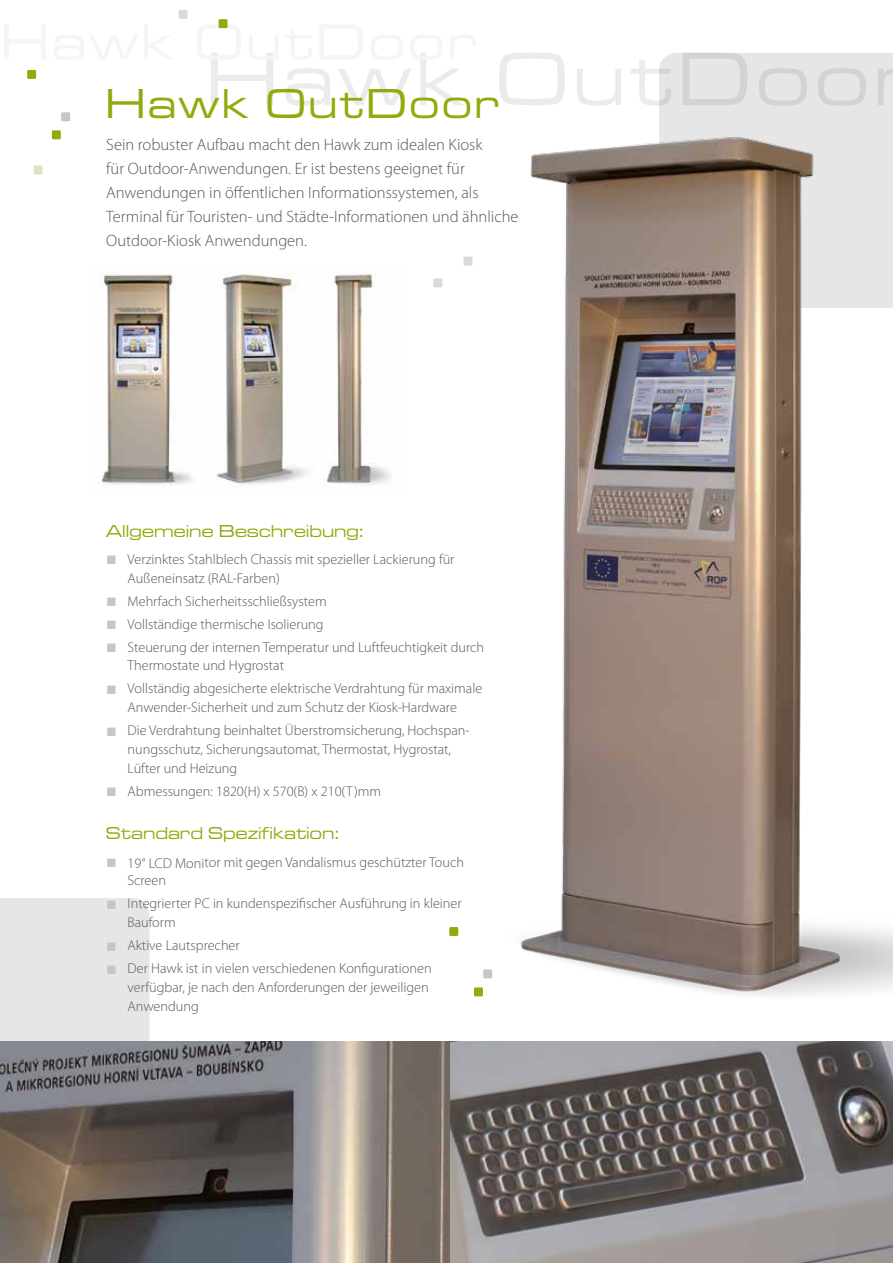
<style>
.page{position:relative;width:893px;height:1263px;background:#fff}
.page>*{position:absolute;margin:0;border:0;box-sizing:border-box;transform-origin:0 0}
.t1{font:43.5px "Microgramma DEE Medi Exte";letter-spacing:.08em;color:#93aa0d}
.t2{font:18px "Microgramma DEE Medi Exte";letter-spacing:.03em;color:#93aa0d}
.t3{font:300 16.5px/24px "Myriad Pro";color:#575756}
.t4{font:300 14.25px/18.8px "Myriad Pro";color:#575756}
</style>
<div class="page">
<img style="left:0;top:1042px;width:893px;height:221px">
<div style="left:61px;top:112px;width:9px;height:9px;background:#c6c6c6"></div>
<div style="left:659px;top:53px;width:234px;height:68px;background:#e6e6e6"></div>
<div style="left:34px;top:165px;width:9px;height:9px;background:#dee4bd"></div>
<div style="left:52px;top:130px;width:9px;height:9px;background:#93aa0d"></div>
<div style="left:219px;top:19px;width:9px;height:9px;background:#93aa0d"></div>
<div style="left:179px;top:10px;width:9px;height:9px;background:#dadada"></div>
<div style="left:433px;top:278px;width:9px;height:9px;background:#dadada"></div>
<div style="left:463px;top:257px;width:9px;height:9px;background:#dadada"></div>
<div style="left:27px;top:70px;width:9px;height:9px;background:#93aa0d"></div>
<img style="left:488px;top:121px;width:405px;height:874px">
<img style="left:99px;top:273px;width:292px;height:214px">
<div style="left:483px;top:969px;width:9px;height:9px;background:#c6c6c6"></div>
<div style="left:474px;top:987px;width:9px;height:9px;background:#93aa0d"></div>
<div style="left:449px;top:927px;width:9px;height:9px;background:#93aa0d"></div>
<svg style="left:0;top:898px;width:150px;height:288px;background:#aaa6a4"></svg>
<h1 class="t1" style="left:106px;top:76px;width:394px">Hawk OutDoor</h1>
<p class="t3" style="left:106px;top:133px;width:414px">Sein robuster Aufbau macht den Hawk zum idealen Kiosk<br>für Outdoor-Anwendungen. Er ist bestens geeignet für Anwendungen in öffentlichen Informationssystemen, als Terminal für Touristen- und Städte-Informationen und ähnliche Outdoor-Kiosk Anwendungen.</p>
<p class="t2" style="left:106px;top:519px;width:259px">Allgemeine Beschreibung:</p>
<p class="t4" style="left:128px;top:550px;width:328px">Verzinktes Stahlblech Chassis mit spezieller Lackierung für<br>Außeneinsatz (RAL-Farben)</p>
<p class="t4" style="left:128px;top:590px;width:358px;line-height:23px">Mehrfach Sicherheitsschließsystem<br>Vollständige thermische Isolierung<br>Steuerung der internen Temperatur und Luftfeuchtigkeit durch</p>
<p class="t4" style="left:128px;top:654px;width:356px;line-height:23px">Thermostate und Hygrostat<br>Vollständig abgesicherte elektrische Verdrahtung für maximale</p>
<p class="t4" style="left:128px;top:696px;width:344px;line-height:23px">Anwender-Sicherheit und zum Schutz der Kiosk-Hardware<br>Die Verdrahtung beinhaltet Überstromsicherung, Hochspan-</p>
<p class="t4" style="left:128px;top:740px;width:325px">nungsschutz, Sicherungsautomat, Thermostat, Hygrostat,<br>Lüfter und Heizung</p>
<p class="t4" style="left:128px;top:782px;width:255px">Abmessungen: 1820(H) x 570(B) x 210(T)mm</p>
<p class="t2" style="left:106px;top:822px;width:234px">Standard Spezifikation:</p>
<p class="t4" style="left:128px;top:853px;width:338px">19“ LCD Monitor mit gegen Vandalismus geschützter Touch<br>Screen</p>
<p class="t4" style="left:128px;top:894px;width:336px">Integrierter PC in kundenspezifischer Ausführung in kleiner<br>Bauform</p>
<p class="t4" style="left:128px;top:934px;width:306px;line-height:23px">Aktive Lautsprecher<br>Der Hawk ist in vielen verschiedenen Konfigurationen</p>
<p class="t4" style="left:128px;top:978px;width:303px">verfügbar, je nach den Anforderungen der jeweiligen<br>Anwendung</p>
</div>
